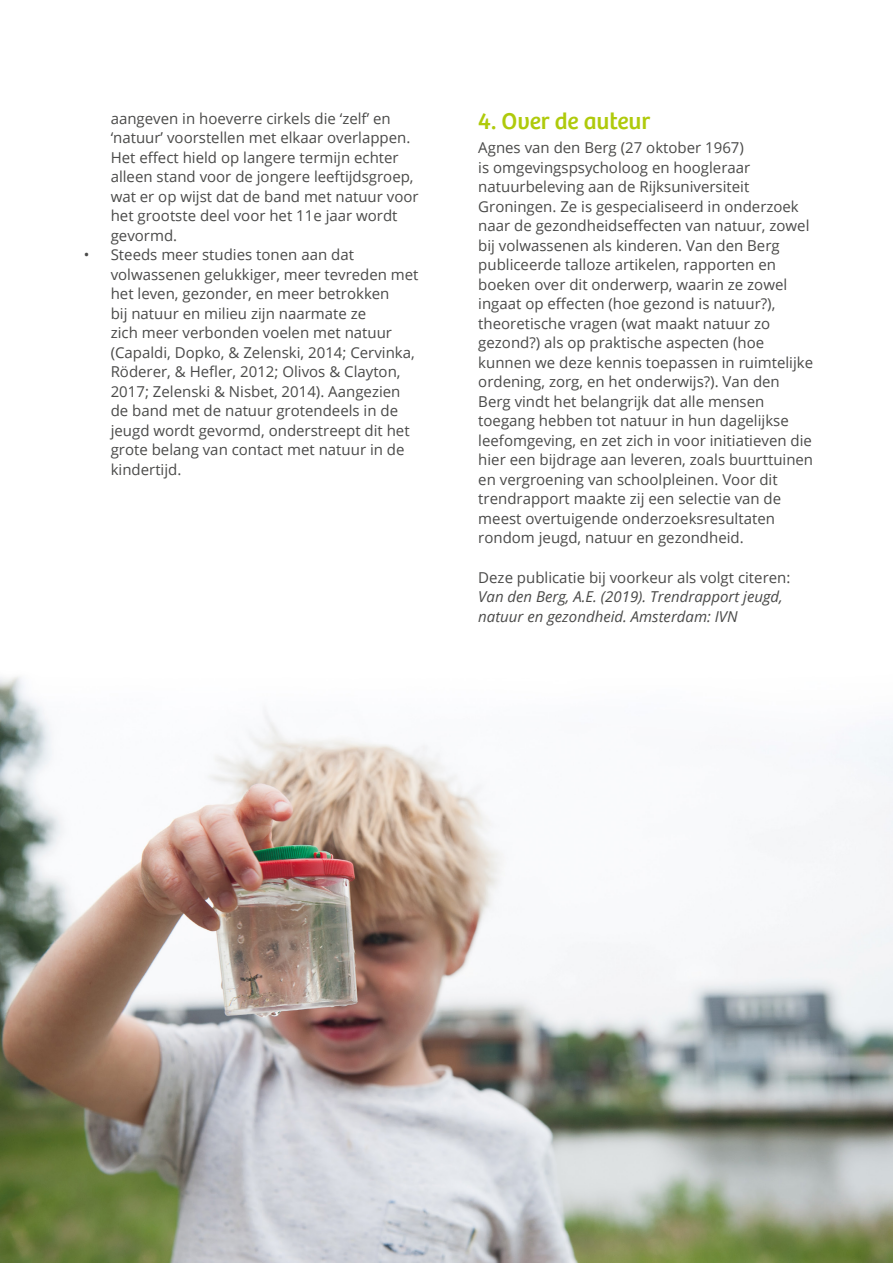
<style>
.page{position:relative;width:893px;height:1263px;background:#fff}
.page>*{position:absolute;margin:0;border:0;box-sizing:border-box;transform-origin:0 0}
.t1{font:24px "Bree";color:#afca0b}
.t2{font:15px/19.5px "Open Sans";color:#4a4a49}
.t3{font:italic 15px/19.5px "Open Sans";color:#4a4a49}
</style>
<div class="page">
<img style="left:0;top:676px;width:893px;height:587px">
<p class="t2" style="left:111px;top:108px;width:309px">aangeven in hoeverre cirkels die ‘zelf’ en ‘natuur’ voorstellen met elkaar overlappen.<br>Het effect hield op langere termijn echter alleen stand voor de jongere leeftijdsgroep, wat er op wijst dat de band met natuur voor het grootste deel voor het 11e jaar wordt gevormd.</p>
<p class="t2" style="left:111px;top:245px;width:309px;text-indent:-27px">• Steeds meer studies tonen aan dat volwassenen gelukkiger, meer tevreden met het leven, gezonder, en meer betrokken<br>bij natuur en milieu zijn naarmate ze<br>zich meer verbonden voelen met natuur (Capaldi, Dopko, &amp; Zelenski, 2014; Cervinka, Röderer, &amp; Hefler, 2012; Olivos &amp; Clayton, 2017; Zelenski &amp; Nisbet, 2014). Aangezien de band met de natuur grotendeels in de jeugd wordt gevormd, onderstreept dit het grote belang van contact met natuur in de kindertijd.</p>
<h1 class="t1" style="left:478px;top:107px;width:174px">4. Over de auteur</h1>
<p class="t2" style="left:478px;top:138px;width:336px">Agnes van den Berg (27 oktober 1967)<br>is omgevingspsycholoog en hoogleraar natuurbeleving aan de Rijksuniversiteit Groningen. Ze is gespecialiseerd in onderzoek naar de gezondheidseffecten van natuur, zowel bij volwassenen als kinderen. Van den Berg publiceerde talloze artikelen, rapporten en boeken over dit onderwerp, waarin ze zowel ingaat op effecten (hoe gezond is natuur?), theoretische vragen (wat maakt natuur zo gezond?) als op praktische aspecten (hoe kunnen we deze kennis toepassen in ruimtelijke ordening, zorg, en het onderwijs?). Van den Berg vindt het belangrijk dat alle mensen toegang hebben tot natuur in hun dagelijkse leefomgeving, en zet zich in voor initiatieven die hier een bijdrage aan leveren, zoals buurttuinen en vergroening van schoolpleinen. Voor dit trendrapport maakte zij een selectie van de meest overtuigende onderzoeksresultaten rondom jeugd, natuur en gezondheid.</p>
<p class="t2" style="left:478px;top:567px;width:314px">Deze publicatie bij voorkeur als volgt citeren:</p>
<p class="t3" style="left:478px;top:586px;width:306px">Van den Berg, A.E. (2019). Trendrapport jeugd, natuur en gezondheid. Amsterdam: IVN</p>
</div>
